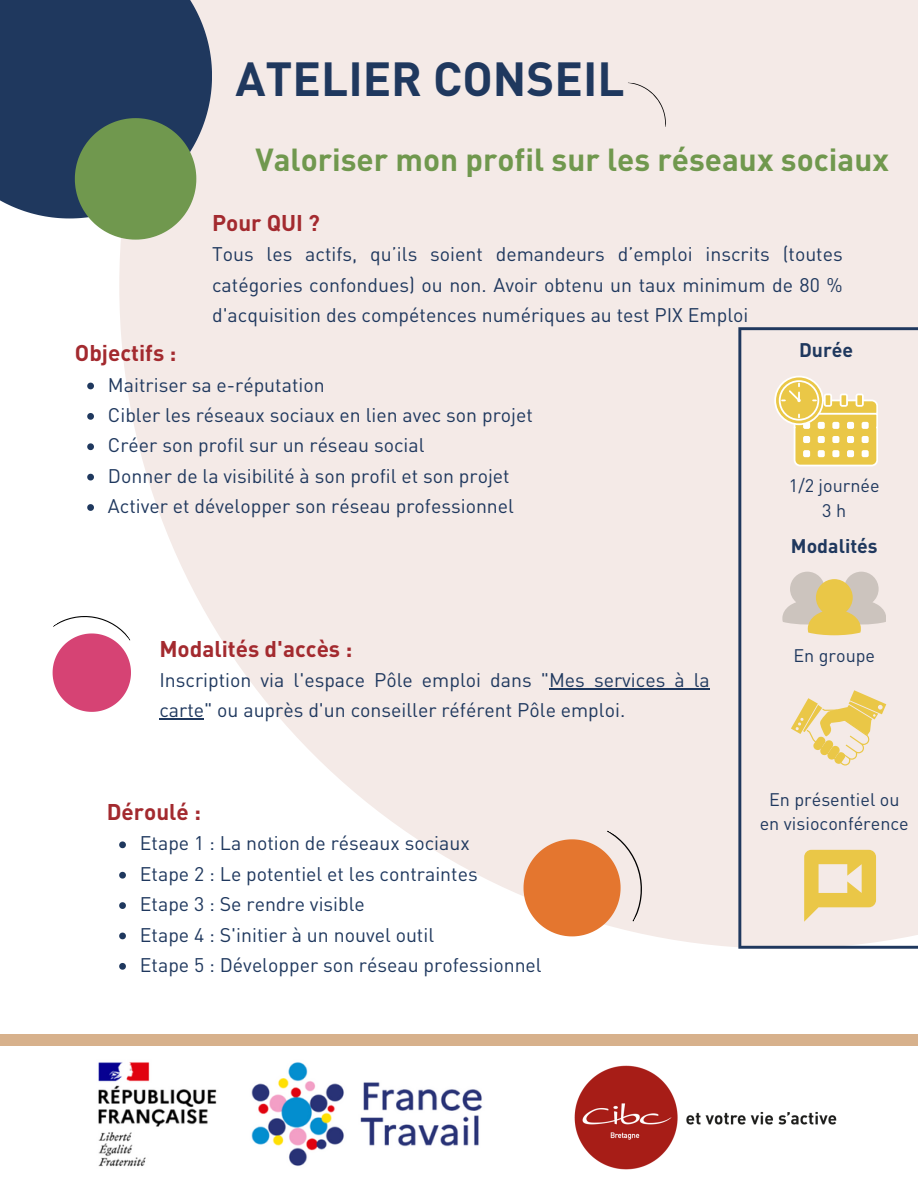
<style>
.page{position:relative;width:918px;height:1188px;background:#fff}
.page>*{position:absolute;margin:0;border:0;box-sizing:border-box;transform-origin:0 0}
.t1{font:700 47.25px "DIN Pro";color:#1f385e}
.t2{font:700 31.5px "DIN Pro";color:#70984e}
.t3{font:700 22.5px "DIN Pro";color:#a32a2f}
.t4{font:19.5px/30.3px "DIN Pro";color:#1f385e;text-align:justify}
.t5{font:700 19.5px "DIN Pro";color:#1f385e}
.t6{font:18px/24.8px "DIN Pro";color:#1f385e;text-align:center}
</style>
<div class="page">
<div style="left:0;top:1034px;width:918px;height:12px;background:#d7b18c"></div>
<div style="left:119px;top:0;width:799px;height:949px;background:#f4eae7"></div>
<svg style="left:628px;top:82px;width:38px;height:45px"></svg>
<svg style="left:738px;top:327px;width:180px;height:621px"></svg>
<svg style="left:791px;top:690px;width:95px;height:76px"></svg>
<svg style="left:804px;top:850px;width:72px;height:72px"></svg>
<svg style="left:0;top:0;width:212px;height:218px;background:#2d4467"></svg>
<svg style="left:782px;top:572px;width:104px;height:63px"></svg>
<svg style="left:53px;top:594px;width:78px;height:118px"></svg>
<svg style="left:75px;top:118px;width:121px;height:122px;background:#749660"></svg>
<svg style="left:524px;top:830px;width:126px;height:106px"></svg>
<img style="left:574px;top:1065px;width:263px;height:105px">
<img style="left:98px;top:1062px;width:385px;height:105px">
<svg style="left:87px;top:383px;width:7px;height:6px"></svg>
<svg style="left:87px;top:413px;width:7px;height:7px"></svg>
<svg style="left:87px;top:443px;width:7px;height:7px"></svg>
<svg style="left:87px;top:474px;width:7px;height:6px"></svg>
<svg style="left:87px;top:504px;width:7px;height:7px"></svg>
<svg style="left:119px;top:841px;width:7px;height:7px"></svg>
<svg style="left:119px;top:872px;width:7px;height:7px"></svg>
<svg style="left:119px;top:902px;width:7px;height:7px"></svg>
<svg style="left:119px;top:933px;width:7px;height:6px"></svg>
<svg style="left:119px;top:963px;width:7px;height:7px"></svg>
<hr style="left:549px;top:688px;width:161px;height:1px;background:#1f385e">
<hr style="left:159px;top:719px;width:45px;height:1px;background:#1f385e">
<p class="t1" style="left:235px;top:46px;width:391px">ATELIER CONSEIL</p>
<p class="t2" style="left:255px;top:138px;width:635px">Valoriser mon profil sur les réseaux sociaux</p>
<p class="t3" style="left:212px;top:208px;width:109px">Pour QUI ?</p>
<p class="t4" style="left:212px;top:238px;width:632px">Tous les actifs, qu’ils soient demandeurs d’emploi inscrits (toutes catégories confondues) ou non. Avoir obtenu un taux minimum de 80 % d'acquisition des compétences numériques au test PIX Emploi</p>
<p class="t3" style="left:75px;top:338px;width:103px">Objectifs :</p>
<p class="t4" style="left:108px;top:369px;width:218px">Maitriser sa e-réputation</p>
<p class="t4" style="left:108px;top:399px;width:427px">Cibler les réseaux sociaux en lien avec son projet</p>
<p class="t4" style="left:108px;top:429px;width:318px">Créer son profil sur un réseau social</p>
<p class="t4" style="left:108px;top:460px;width:403px">Donner de la visibilité à son profil et son projet</p>
<p class="t4" style="left:108px;top:490px;width:408px">Activer et développer son réseau professionnel</p>
<p class="t3" style="left:159px;top:633px;width:195px">Modalités d'accès :</p>
<p class="t4" style="left:159px;top:664px;width:552px">Inscription via l'espace Pôle emploi dans "Mes services à la carte" ou auprès d'un conseiller référent Pôle emploi.</p>
<p class="t3" style="left:107px;top:797px;width:96px">Déroulé :</p>
<p class="t4" style="left:140px;top:827px;width:331px">Etape 1 : La notion de réseaux sociaux</p>
<p class="t4" style="left:140px;top:858px;width:339px">Etape 2 : Le potentiel et les contraintes</p>
<p class="t4" style="left:140px;top:888px;width:227px">Etape 3 : Se rendre visible</p>
<p class="t4" style="left:140px;top:919px;width:296px">Etape 4 : S'initier à un nouvel outil</p>
<p class="t4" style="left:140px;top:949px;width:403px">Etape 5 : Développer son réseau professionnel</p>
<p class="t5" style="left:799px;top:337px;width:56px">Durée</p>
<p class="t6" style="left:789px;top:472px;width:92px">1/2 journée</p>
<p class="t6" style="left:822px;top:497px;width:25px">3h</p>
<p class="t5" style="left:791px;top:533px;width:88px">Modalités</p>
<p class="t6" style="left:793px;top:642px;width:83px">En groupe</p>
<p class="t6" style="left:760px;top:786px;width:151px">En présentiel ou en visioconférence</p>
</div>
